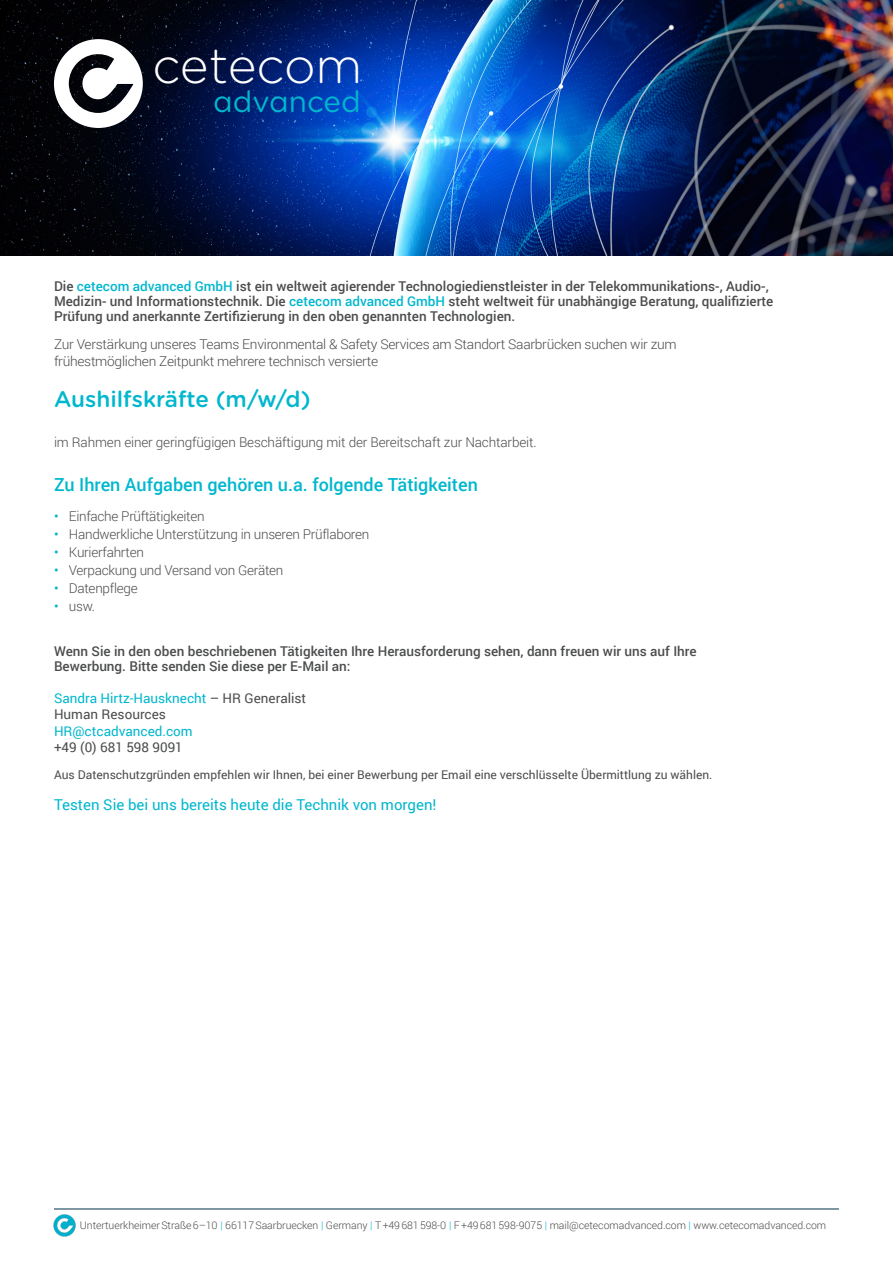
<style>
.page{position:relative;width:893px;height:1263px;background:#fff}
.page>*{position:absolute;margin:0;border:0;box-sizing:border-box;transform-origin:0 0}
.t1{font:300 49.35px "Gotham Rounded";letter-spacing:-.01em;color:#fff}
.t2{font:29.55px "Gotham Rounded";color:#00b7ce}
.t3{font:500 22.5px "Gotham Rounded";color:#00b7ce}
.t4{font:500 18px "Roboto";color:#00b7ce}
.t5{font:15px "Roboto";color:#00b7ce}
.t6{font:500 13.5px/15px "Roboto";color:#4b4c4d}
.t7{font:300 13.5px/16.5px "Roboto";letter-spacing:-.02em;color:#4b4c4d}
.t8{font:13.5px "Roboto";color:#00b7ce}
.t9{font:13.5px "Roboto";color:#4b4c4d}
.t10{font:12px "Roboto";color:#4b4c4d}
.Contact{font:300 10.5px "Roboto";letter-spacing:-.005em;color:#4b4c4d}
.s1{color:#00b7ce}
.s2{font-weight:400;color:#00b7ce}
.s3{color:#4b4c4d}
</style>
<div class="page">
<img style="left:0;top:0;width:893px;height:255px">
<svg style="left:54px;top:39px;width:89px;height:89px"></svg>
<img style="left:53px;top:1214px;width:23px;height:23px">
<hr style="left:54px;top:1208px;width:785px;height:1px;background:#003147">
<p class="t1" style="left:153px;top:33px;width:212px">cetecom</p>
<p class="t2" style="left:213px;top:81px;width:149px">advanced</p>
<p class="t6" style="left:54px;top:278px;width:721px">Die <span class="s1">cetecom advanced GmbH</span> ist ein weltweit agierender Technologiedienstleister in der Telekommunikations-, Audio-,<br>Medizin- und Informationstechnik. Die <span class="s1">cetecom advanced GmbH</span> steht weltweit für unabhängige Beratung, qualifizierte</p>
<p class="t6" style="left:54px;top:308px;width:463px">Prüfung und anerkannte Zertifizierung in den oben genannten Technologien.</p>
<p class="t7" style="left:54px;top:336px;width:624px">Zur Verstärkung unseres Teams Environmental &amp; Safety Services am Standort Saarbrücken suchen wir zum frühestmöglichen Zeitpunkt mehrere technisch versierte</p>
<p class="t3" style="left:54px;top:383px;width:258px">Aushilfskräfte (m/w/d)</p>
<p class="t7" style="left:54px;top:433px;width:484px">im Rahmen einer geringfügigen Beschäftigung mit der Bereitschaft zur Nachtarbeit.</p>
<p class="t4" style="left:54px;top:472px;width:425px">Zu Ihren Aufgaben gehören u.a. folgende Tätigkeiten</p>
<p class="t7" style="left:54px;top:508px;width:152px"><span class="s2">•</span> Einfache Prüftätigkeiten</p>
<p class="t7" style="left:54px;top:526px;width:317px"><span class="s2">•</span> Handwerkliche Unterstützung in unseren Prüflaboren</p>
<p class="t7" style="left:54px;top:544px;width:91px"><span class="s2">•</span> Kurierfahrten</p>
<p class="t7" style="left:54px;top:562px;width:231px"><span class="s2">•</span> Verpackung und Versand von Geräten</p>
<p class="t7" style="left:54px;top:580px;width:85px"><span class="s2">•</span> Datenpflege</p>
<p class="t7" style="left:54px;top:598px;width:43px"><span class="s2">•</span> usw.</p>
<p class="t6" style="left:54px;top:644px;width:644px">Wenn Sie in den oben beschriebenen Tätigkeiten Ihre Herausforderung sehen, dann freuen wir uns auf Ihre<br>Bewerbung. Bitte senden Sie diese per E-Mail an:</p>
<p class="t8" style="left:54px;top:689px;width:254px">Sandra Hirtz-Hausknecht <span class="s3">– HR Generalist</span></p>
<p class="t9" style="left:54px;top:705px;width:113px">Human Resources</p>
<p class="t8" style="left:54px;top:722px;width:140px">HR@ctcadvanced.com</p>
<p class="t9" style="left:54px;top:738px;width:130px">+49 (0) 681 598 9091</p>
<p class="t10" style="left:54px;top:767px;width:660px">Aus Datenschutzgründen empfehlen wir Ihnen, bei einer Bewerbung per Email eine verschlüsselte Übermittlung zu wählen.</p>
<p class="t5" style="left:54px;top:794px;width:384px">Testen Sie bei uns bereits heute die Technik von morgen!</p>
<p class="Contact" style="left:80px;top:1218px;width:748px">Untertuerkheimer Straße 6–10 <span class="s1">|</span> 66117 Saarbruecken <span class="s1">|</span> Germany <span class="s1">|</span> T +49 681 598-0 <span class="s1">|</span> F +49 681 598-9075 <span class="s1">|</span> mail@cetecomadvanced.com <span class="s1">|</span> www.cetecomadvanced.com</p>
</div>
